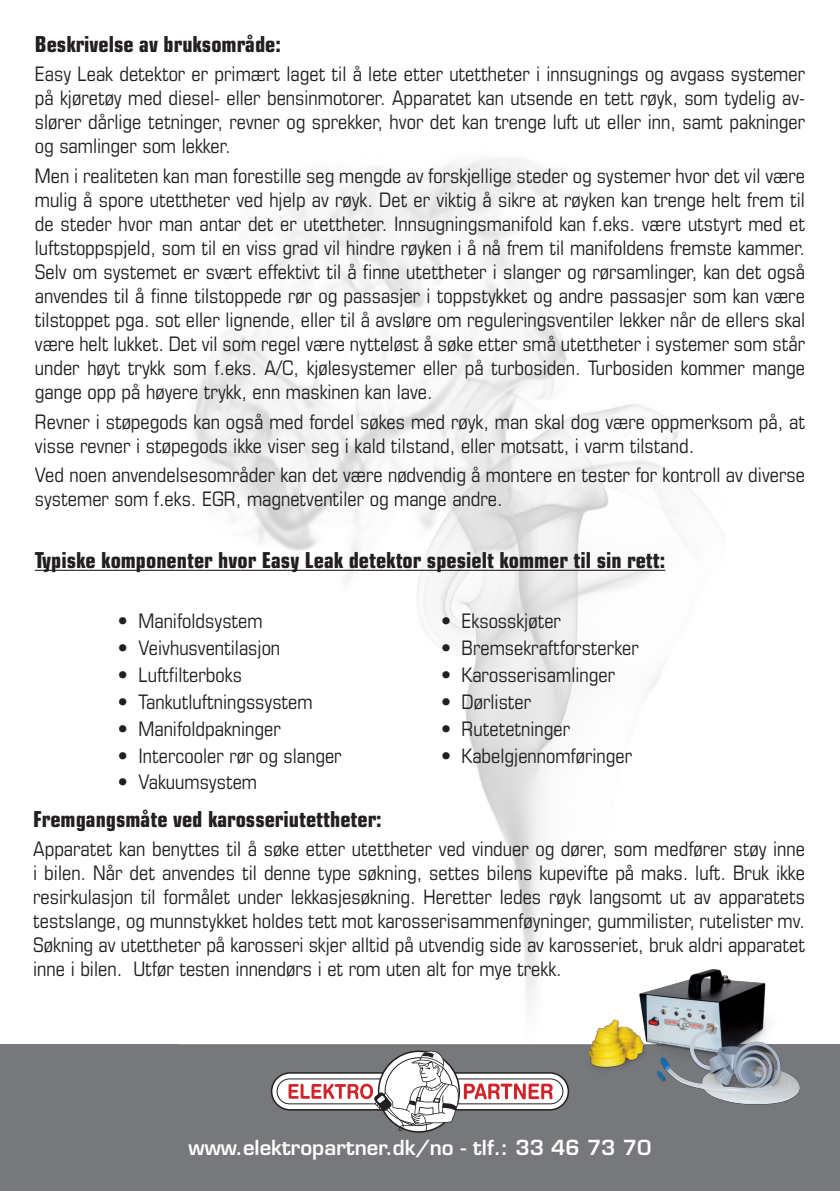
<style>
.page{position:relative;width:840px;height:1191px;background:#fff}
.page>*{position:absolute;margin:0;border:0;box-sizing:border-box;transform-origin:0 0}
.t1{font:700 condensed 22px "Eurostile";color:#231f20}
.t2{font:600 20.2px "Eurostile";color:#fff}
.t3{font:condensed 20px/24px "Eurostile";color:#231f20;text-align:justify}
</style>
<div class="page">
<div style="left:0;top:1044px;width:839px;height:147px;background:#76787b"></div>
<img style="left:179px;top:158px;width:520px;height:843px">
<hr style="left:35px;top:570px;width:630px;height:1px;background:#231f20">
<img style="left:578px;top:953px;width:222px;height:152px">
<svg style="left:271px;top:1050px;width:297px;height:82px"></svg>
<p class="t1" style="left:35px;top:30px;width:247px">Beskrivelse av bruksområde:</p>
<p class="t3" style="left:35px;top:62px;width:771px">Easy Leak detektor er primært laget til å lete etter utettheter i innsugnings og avgass systemer på kjøretøy med diesel- eller bensinmotorer. Apparatet kan utsende en tett røyk, som tydelig av&shy;slører dårlige tetninger, revner og sprekker, hvor det kan trenge luft ut eller inn, samt pakninger og samlinger som lekker.</p>
<p class="t3" style="left:35px;top:163px;width:771px">Men i realiteten kan man forestille seg mengde av forskjellige steder og systemer hvor det vil være mulig å spore utettheter ved hjelp av røyk. Det er viktig å sikre at røyken kan trenge helt frem til de steder hvor man antar det er utettheter. Innsugningsmanifold kan f.eks. være utstyrt med et luftstoppspjeld, som til en viss grad vil hindre røyken i å nå frem til manifoldens fremste kammer.<br>Selv om systemet er svært effektivt til å finne utettheter i slanger og rørsamlinger, kan det også anvendes til å finne tilstoppede rør og passasjer i toppstykket og andre passasjer som kan være tilstoppet pga. sot eller lignende, eller til å avsløre om reguleringsventiler lekker når de ellers skal være helt lukket. Det vil som regel være nytteløst å søke etter små utettheter i systemer som står under høyt trykk som f.eks. A/C, kjølesystemer eller på turbosiden. Turbosiden kommer mange gange opp på høyere trykk, enn maskinen kan lave.</p>
<p class="t3" style="left:35px;top:409px;width:771px">Revner i støpegods kan også med fordel søkes med røyk, man skal dog være oppmerksom på, at visse revner i støpegods ikke viser seg i kald tilstand, eller motsatt, i varm tilstand.</p>
<p class="t3" style="left:35px;top:463px;width:771px">Ved noen anvendelsesområder kan det være nødvendig å montere en tester for kontroll av diverse systemer som f.eks. EGR, magnetventiler og mange andre.</p>
<p class="t1" style="left:35px;top:547px;width:631px">Typiske komponenter hvor Easy Leak detektor spesielt kommer til sin rett:</p>
<p class="t3" style="left:118px;top:609px;width:146px">• Manifoldsystem</p>
<p class="t3" style="left:118px;top:635px;width:164px">• Veivhusventilasjon</p>
<p class="t3" style="left:118px;top:662px;width:125px">• Luftfilterboks</p>
<p class="t3" style="left:118px;top:689px;width:196px">• Tankutluftningssystem</p>
<p class="t3" style="left:118px;top:716px;width:164px">• Manifoldpakninger</p>
<p class="t3" style="left:118px;top:743px;width:225px">• Intercooler rør og slanger</p>
<p class="t3" style="left:118px;top:770px;width:141px">• Vakuumsystem</p>
<p class="t3" style="left:441px;top:609px;width:121px">• Eksosskjøter</p>
<p class="t3" style="left:441px;top:635px;width:199px">• Bremsekraftforsterker</p>
<p class="t3" style="left:441px;top:662px;width:175px">• Karosserisamlinger</p>
<p class="t3" style="left:441px;top:689px;width:92px">• Dørlister</p>
<p class="t3" style="left:441px;top:716px;width:131px">• Rutetetninger</p>
<p class="t3" style="left:441px;top:743px;width:192px">• Kabelgjennomføringer</p>
<p class="t1" style="left:33px;top:805px;width:350px">Fremgangsmåte ved karosseriutettheter:</p>
<p class="t3" style="left:33px;top:836px;width:773px">Apparatet kan benyttes til å søke etter utettheter ved vinduer og dører, som medfører støy inne i bilen. Når det anvendes til denne type søkning, settes bilens kupevifte på maks. luft. Bruk ikke resirkulasjon til formålet under lekkasjesøkning. Heretter ledes røyk langsomt ut av apparatets testslange, og munnstykket holdes tett mot karosserisammenføyninger, gummilister, rutelister mv.<br>Søkning av utettheter på karosseri skjer alltid på utvendig side av karosseriet, bruk aldri apparatet inne i bilen. Utfør testen innendørs i et rom uten alt for mye trekk.</p>
<p class="t2" style="left:188px;top:1134px;width:464px">www.elektropartner.dk/no - tlf.: 33 46 73 70</p>
</div>
